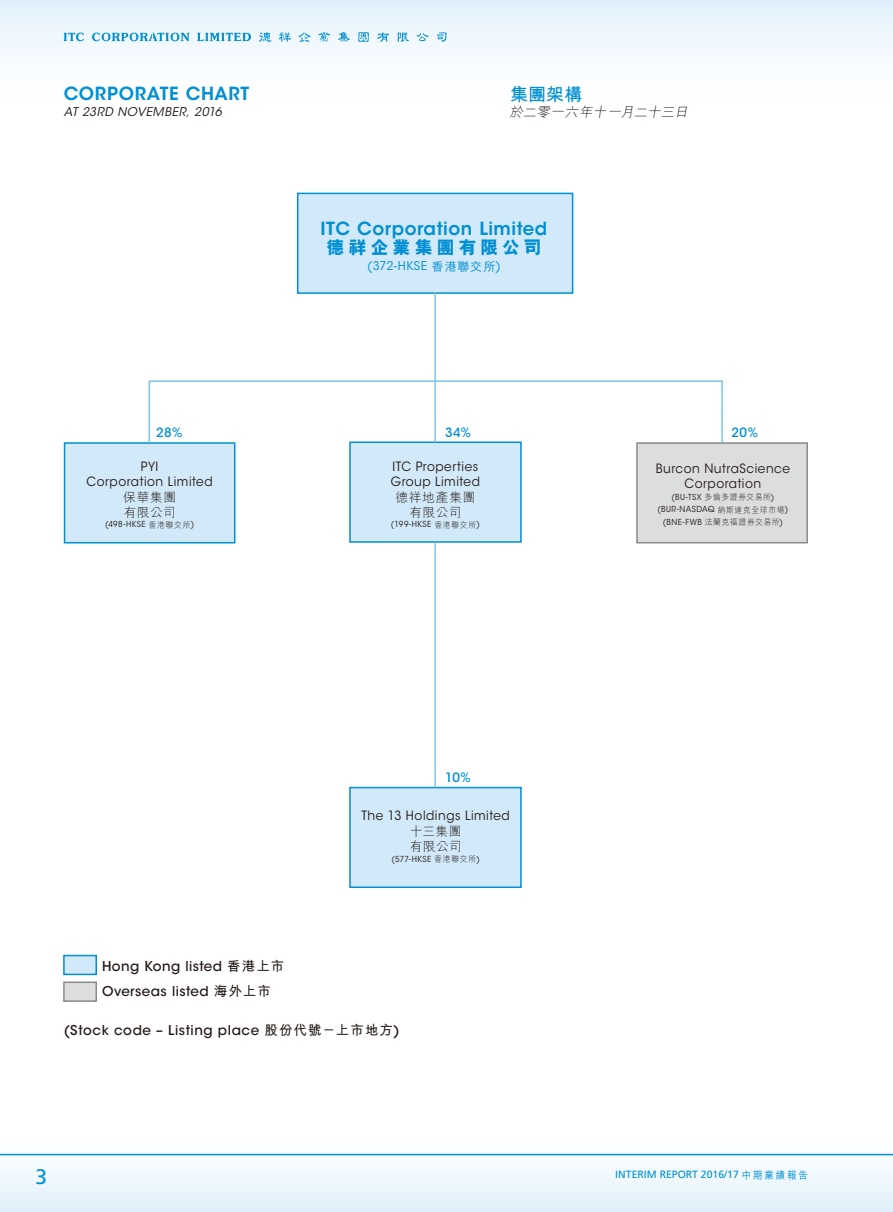
<style>
.page{position:relative;width:893px;height:1212px;background:#fff}
.page>*{position:absolute;margin:0;border:0;box-sizing:border-box;transform-origin:0 0}
.t1{font:21px "Frutiger LT Std";color:#008fd3}
.t2{font:600 18px "ITC Avant Garde Std";letter-spacing:.03em;color:#008fd3}
.t3{font:800 18px "M Hei HK";letter-spacing:.215em;color:#008fd3}
.t4{font:700 18px "M Hei HK";color:#008fd3}
.t5{font:500 13.5px/25.5px "ITC Avant Garde Std";letter-spacing:.03em;color:#231916}
.t6{font:italic 300 13.5px "M Hei HK";color:#231916}
.t7{font:12.75px/15px "ITC Avant Garde Std";letter-spacing:.04em;color:#231916;text-align:center;scale:.95 1}
.t8{font:300 12.75px/15px "M Hei HK";letter-spacing:.04em;color:#231916}
.t9{font:500 12.75px "ITC Avant Garde Std";letter-spacing:.04em;color:#008fd3}
.t10{font:italic 12px "ITC Avant Garde Std";letter-spacing:.035em;color:#231916}
.t11{font:12px "ITC Avant Garde Std";letter-spacing:.02em;color:#008fd3}
.t12{font:10.5px "Frutiger LT Std";color:#008fd3}
.t13{font:8.25px/12.6px "ITC Avant Garde Std";letter-spacing:.055em;color:#231916;text-align:center;scale:.95 1}
.s1{font-family:"M Hei HK";font-weight:300}
.s2{font-family:"M Hei HK";font-weight:500}
.s3{font-family:"M Hei HK";font-weight:700}
</style>
<div class="page">
<svg style="left:0;top:1153px;width:893px;height:59px"></svg>
<div style="left:0;top:0;width:893px;height:134px;background:linear-gradient(to bottom,#e5f3fb,#fff)"></div>
<svg style="left:259px;top:32px;width:91px;height:10px"></svg>
<svg style="left:358px;top:32px;width:89px;height:10px"></svg>
<svg style="left:64px;top:33px;width:187px;height:8px"></svg>
<hr style="left:0;top:1154px;width:893px;height:1px;background:#008fd3">
<div style="left:636px;top:442px;width:172px;height:102px;background:#dcdddd"></div>
<div style="left:349px;top:441px;width:173px;height:102px;background:#d1e9f8;border:2px solid #008fd3"></div>
<div style="left:349px;top:787px;width:173px;height:101px;background:#d1e9f8;border:2px solid #008fd3"></div>
<div style="left:63px;top:442px;width:173px;height:102px;background:#d1e9f8"></div>
<div style="left:296px;top:192px;width:278px;height:102px;background:#d1e9f8"></div>
<hr style="left:434px;top:292px;width:2px;height:90px;background:#7dc3ea">
<hr style="left:148px;top:380px;width:2px;height:62px;background:#7dc3ea">
<hr style="left:434px;top:380px;width:2px;height:62px;background:#7dc3ea">
<hr style="left:434px;top:542px;width:2px;height:245px;background:#7dc3ea">
<hr style="left:149px;top:380px;width:573px;height:2px;background:#7dc3ea">
<hr style="left:721px;top:380px;width:2px;height:62px;background:#7dc3ea">
<div style="left:63px;top:955px;width:34px;height:20px;background:#d1e9f8;border:2px solid #008fd3"></div>
<div style="left:63px;top:981px;width:34px;height:21px;background:#dcdddd;border:2px solid #898989"></div>
<h2 class="t2" style="left:64px;top:82px;width:187px">CORPORATE CHART</h2>
<h3 class="t10" style="left:64px;top:104px;width:160px">AT 23RD NOVEMBER, 2016</h3>
<h3 class="t9" style="left:156px;top:424px;width:27px">28%</h3>
<h3 class="t7" style="left:87px;top:459px;width:134px">PYI<br>Corporation Limited</h3>
<h3 class="t8" style="left:123px;top:489px;width:54px">保華集團有限公司</h3>
<p class="t13" style="left:105px;top:518px;width:95px">(498-HKSE <span class="s1">香港聯交所</span>(</p>
<h2 class="t4" style="left:510px;top:81px;width:74px">集團架構</h2>
<h3 class="t6" style="left:509px;top:102px;width:183px">於二零一六年十一月二十三日</h3>
<h2 class="t2" style="left:320px;top:217px;width:229px">ITC Corporation Limited</h2>
<h2 class="t3" style="left:326px;top:235px;width:216px">德祥企業集團有限公司</h2>
<h3 class="t11" style="left:367px;top:259px;width:135px">(372-HKSE <span class="s2">香港聯交所</span>(</h3>
<h3 class="t9" style="left:445px;top:424px;width:27px">34%</h3>
<h3 class="t7" style="left:391px;top:459px;width:95px;text-align:left">ITC Properties<br>Group Limited</h3>
<h3 class="t8" style="left:395px;top:489px;width:82px;text-align:center">德祥地產集團有限公司</h3>
<p class="t13" style="left:391px;top:518px;width:95px">(199-HKSE <span class="s1">香港聯交所</span>(</p>
<h3 class="t9" style="left:731px;top:424px;width:28px">20%</h3>
<h3 class="t7" style="left:656px;top:461px;width:143px">Burcon NutraScience<br>Corporation</h3>
<p class="t13" style="left:657px;top:491px;width:139px">(BU-TSX <span class="s1">多倫多證券交易所</span>( (BUR-NASDAQ <span class="s1">納斯達克全球市場</span>( (BNE-FWB <span class="s1">法蘭克福證券交易所</span>(</p>
<h3 class="t9" style="left:445px;top:769px;width:27px">10%</h3>
<h3 class="t5" style="left:102px;top:953px;width:184px">Hong Kong listed <span class="s3">香港上市<br></span>Overseas listed <span class="s3">海外上市</span></h3>
<h3 class="t7" style="left:361px;top:808px;width:158px">The 13 Holdings Limited</h3>
<h3 class="t8" style="left:410px;top:824px;width:53px">十三集團有限公司</h3>
<p class="t13" style="left:391px;top:853px;width:94px">(577-HKSE <span class="s1">香港聯交所</span>(</p>
<h3 class="t5" style="left:64px;top:1017px;width:337px">(Stock code – Listing place <span class="s3">股份代號－上市地方</span>(</h3>
<h1 class="t1" style="left:36px;top:1165px;width:13px">3</h1>
<p class="t12" style="left:615px;top:1168px;width:194px">INTERI M REPORT 2016/17 <span class="s2">中期業績報告</span></p>
</div>
